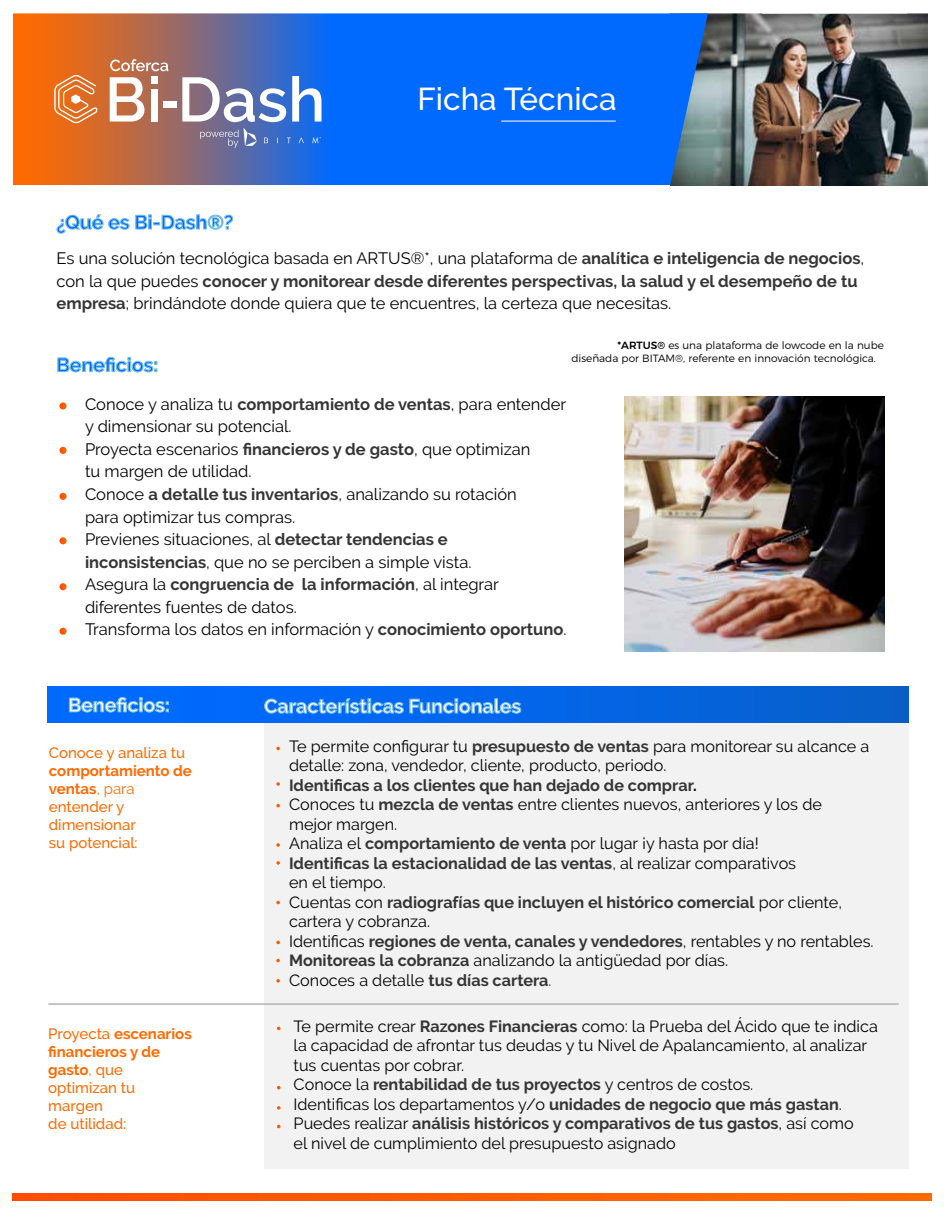
<style>
.page{position:relative;width:945px;height:1214px;background:#fff}
.page>*{position:absolute;margin:0;border:0;box-sizing:border-box;transform-origin:0 0}
.t1{font:500 31.5px "Raleway";color:#fff}
.t2{font:700 19.5px "Raleway";color:#fff}
.t3{font:700 19.5px "Raleway";color:#006aff}
.t4{font:16.5px/22.5px "Raleway";color:#000}
.t5{font:16.2px/19.5px "Raleway";color:#000}
.t6{font:500 15px/18px "Raleway";color:#ff6a00}
.t7{font:300 10.5px/12.6px "Montserrat";color:#000}
.s1{font-weight:700;color:#353535}
.s2{font-weight:500}
.s3{font-weight:700}
.s4{font-weight:400}
.s5{color:#353535}
</style>
<div class="page">
<img style="left:707px;top:14px;width:219px;height:171px">
<div style="left:264px;top:722px;width:644px;height:446px;background:#f2f2f2"></div>
<hr style="left:48px;top:1003px;width:850px;height:2px;background:#b3b3b3">
<div style="left:47px;top:686px;width:861px;height:36px;background:linear-gradient(to right,#006cff,#075fcc)"></div>
<svg style="left:13px;top:1194px;width:918px;height:6px;background:#ff5c00"></svg>
<svg style="left:57px;top:215px;width:46px;height:18px"></svg>
<svg style="left:109px;top:218px;width:20px;height:11px"></svg>
<svg style="left:136px;top:215px;width:97px;height:14px"></svg>
<svg style="left:58px;top:357px;width:99px;height:15px"></svg>
<svg style="left:59px;top:402px;width:8px;height:7px"></svg>
<svg style="left:59px;top:447px;width:8px;height:7px"></svg>
<svg style="left:59px;top:493px;width:8px;height:7px"></svg>
<svg style="left:59px;top:537px;width:8px;height:7px"></svg>
<svg style="left:59px;top:583px;width:8px;height:7px"></svg>
<svg style="left:59px;top:628px;width:8px;height:7px"></svg>
<svg style="left:276px;top:746px;width:4px;height:4px"></svg>
<svg style="left:276px;top:804px;width:4px;height:3px"></svg>
<svg style="left:276px;top:843px;width:4px;height:4px"></svg>
<svg style="left:276px;top:782px;width:4px;height:4px"></svg>
<svg style="left:276px;top:901px;width:4px;height:3px"></svg>
<svg style="left:276px;top:940px;width:4px;height:4px"></svg>
<svg style="left:276px;top:979px;width:4px;height:3px"></svg>
<svg style="left:276px;top:959px;width:4px;height:3px"></svg>
<svg style="left:69px;top:697px;width:99px;height:15px"></svg>
<svg style="left:264px;top:698px;width:139px;height:15px;background:#2886f0"></svg>
<svg style="left:409px;top:698px;width:112px;height:15px;background:#2883eb"></svg>
<svg style="left:761px;top:13px;width:167px;height:1px"></svg>
<svg style="left:276px;top:861px;width:4px;height:4px"></svg>
<svg style="left:13px;top:13px;width:694px;height:172px;background:#406bbf"></svg>
<hr style="left:501px;top:121px;width:114px;height:1px;background:#f1f1f2">
<svg style="left:110px;top:77px;width:34px;height:45px"></svg>
<div style="left:151px;top:89px;width:7px;height:33px;background:#fff"></div>
<div style="left:151px;top:76px;width:7px;height:8px;background:#fff"></div>
<div style="left:164px;top:101px;width:13px;height:7px;background:#fff"></div>
<svg style="left:182px;top:77px;width:104px;height:45px"></svg>
<svg style="left:292px;top:76px;width:29px;height:46px"></svg>
<svg style="left:54px;top:75px;width:44px;height:48px;background:#e88b4e"></svg>
<svg style="left:110px;top:59px;width:58px;height:12px"></svg>
<svg style="left:200px;top:128px;width:57px;height:20px"></svg>
<svg style="left:287px;top:138px;width:3px;height:5px"></svg>
<svg style="left:298px;top:137px;width:6px;height:6px"></svg>
<svg style="left:264px;top:138px;width:4px;height:5px"></svg>
<svg style="left:312px;top:137px;width:9px;height:6px"></svg>
<img style="left:624px;top:397px;width:260px;height:254px">
<h1 class="t1" style="left:417px;top:80px;width:200px">Ficha Técnica</h1>
<p class="t3" style="left:56px;top:211px;width:178px">¿Qué es Bi-Dash®?</p>
<p class="t4" style="left:56px;top:247px;width:809px">Es una solución tecnológica basada en ARTUS®*, una plataforma de <span class="s1">analítica e inteligencia de negocios</span>, con la que puedes <span class="s1">conocer y monitorear desde diferentes perspectivas, la salud y el desempeño de tu empresa</span>; brindándote donde quiera que te encuentres, la certeza que necesitas.</p>
<p class="t7" style="left:571px;top:338px;width:314px;text-indent:46px"><span class="s2">*ARTUS®</span> es una plataforma de lowcode en la nube diseñada por BITAM®, referente en innovación tecnológica.</p>
<p class="t3" style="left:56px;top:354px;width:103px">Beneficios:</p>
<p class="t4" style="left:85px;top:393px;width:483px">Conoce y analiza tu <span class="s1">comportamiento de ventas</span>, para entender y dimensionar su potencial.<br>Proyecta escenarios <span class="s1">financieros y de gasto</span>, que optimizan<br>tu margen de utilidad.<br>Conoce <span class="s1">a detalle tus inventarios</span>, analizando su rotación<br>para optimizar tus compras.<br>Previenes situaciones, al <span class="s1">detectar tendencias e inconsistencias</span>, que no se perciben a simple vista.<br>Asegura la <span class="s1">congruencia de la información</span>, al integrar diferentes fuentes de datos.<br>Transforma los datos en información y <span class="s1">conocimiento oportuno</span>.</p>
<p class="t2" style="left:68px;top:694px;width:103px">Beneficios:</p>
<p class="t2" style="left:264px;top:695px;width:258px">Características Funcionales</p>
<p class="t6" style="left:49px;top:743px;width:138px">Conoce y analiza tu</p>
<p class="t6" style="left:49px;top:761px;width:144px"><span class="s3">comportamiento de ventas</span><span class="s4">, para </span>entender y dimensionar<br>su potencial:</p>
<p class="t6" style="left:48px;top:1025px;width:145px">Proyecta <span class="s3">escenarios financieros y de gasto</span><span class="s4">,</span> que optimizan tu margen<br>de utilidad:</p>
<p class="t5" style="left:289px;top:736px;width:586px">Te permite configurar tu <span class="s1">presupuesto de ventas</span> para monitorear su alcance a detalle: zona, vendedor, cliente, producto, periodo.<br><span class="s1">Identificas a los clientes que han dejado de comprar</span><span class="s3">.<br></span>Conoces tu <span class="s1">mezcla de ventas</span> entre clientes nuevos, anteriores y los de<br>mejor margen.<br>Analiza el <span class="s1">comportamiento de venta</span> por lugar ¡y hasta por día!<br><span class="s1">Identificas la estacionalidad de las ventas</span>, al realizar comparativos<br>en el tiempo.<br>Cuentas con <span class="s1">radiografías que incluyen el histórico comercial</span> por cliente, cartera y cobranza.<br>Identificas <span class="s1">regiones de venta, canales y vendedores</span>, rentables y no rentables.<br><span class="s1">Monitoreas la cobranza</span> analizando la antigüedad por días.<br>Conoces a detalle <span class="s1">tus días cartera</span><span class="s5">.</span></p>
<p class="t5" style="left:293px;top:1016px;width:585px">Te permite crear <span class="s1">Razones Financieras</span> como: la Prueba del Ácido que te indica la capacidad de afrontar tus deudas y tu Nivel de Apalancamiento, al analizar tus cuentas por cobrar.<br>Conoce la <span class="s1">rentabilidad de tus proyectos</span> y centros de costos.<br>Identificas los departamentos y/o <span class="s1">unidades de negocio que más gastan</span>.<br>Puedes realizar <span class="s1">análisis históricos y comparativos de tus gastos</span>, así como<br>el nivel de cumplimiento del presupuesto asignado</p>
</div>
